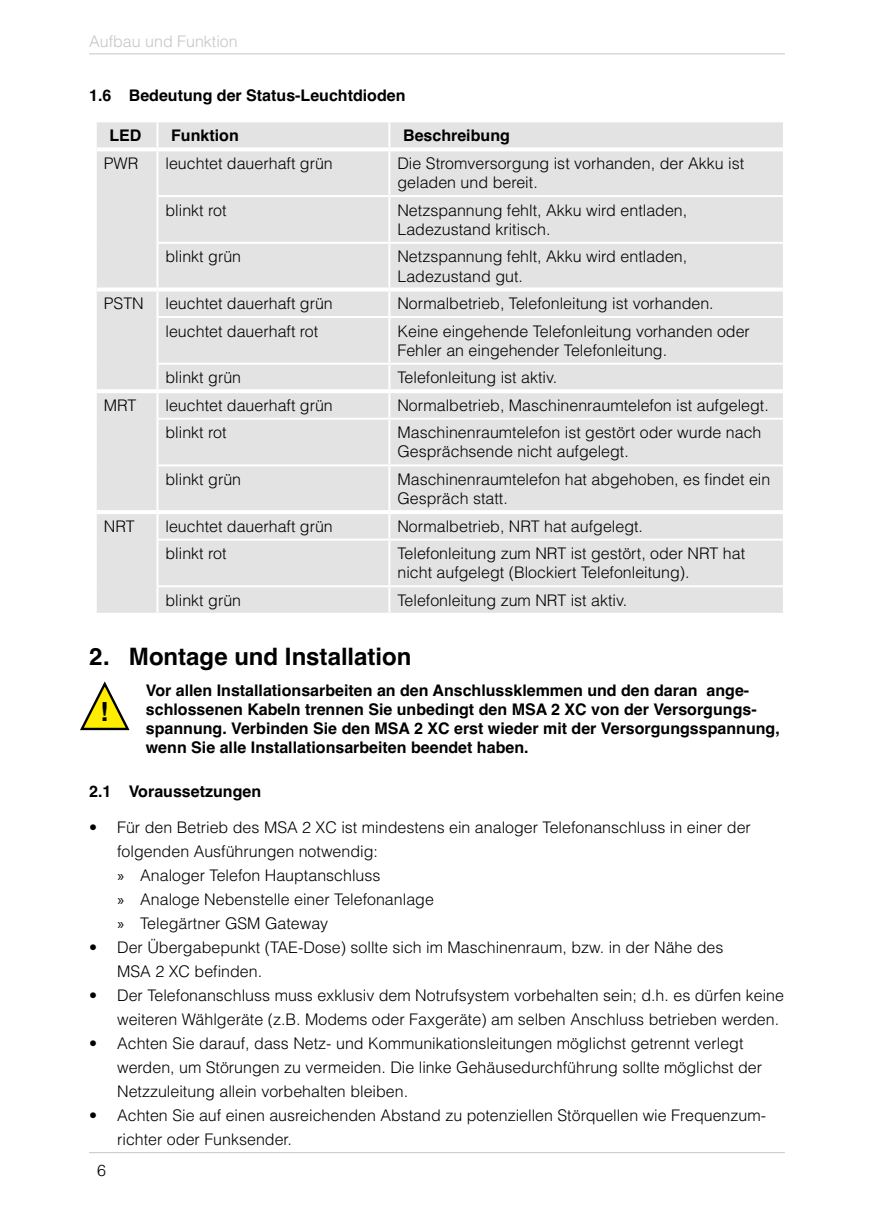
<style>
.page{position:relative;width:874px;height:1225px;background:#fff}
.page>*{position:absolute;margin:0;border:0;box-sizing:border-box;transform-origin:0 0}
.t1{font:700 26.2px "Helvetica";color:#000}
.t2{font:700 24px "Helvetica";color:#000}
.t3{font:300 16px/19.2px "Helvetica";color:#000}
.Hinweistext{font:700 16px/19.2px "Helvetica";color:#000}
.Text_dick{font:700 16px "Helvetica";color:#000}
.t4{font:300 16px "Helvetica";color:#c5c5c6}
.s1{font-family:"Myriad Pro";font-weight:400}
</style>
<div class="page">
<hr style="left:89px;top:53px;width:695px;height:1px;background:#c5c5c6">
<hr style="left:89px;top:1152px;width:695px;height:1px;background:#c5c5c6">
<div style="left:97px;top:122px;width:685px;height:491px;background:#e3e3e3"></div>
<hr style="left:156px;top:122px;width:2px;height:25px;background:#fff">
<hr style="left:388px;top:122px;width:2px;height:25px;background:#fff">
<hr style="left:156px;top:151px;width:2px;height:44px;background:#fff">
<hr style="left:388px;top:151px;width:2px;height:44px;background:#fff">
<hr style="left:156px;top:195px;width:233px;height:2px;background:#fff">
<hr style="left:156px;top:197px;width:2px;height:45px;background:#fff">
<hr style="left:389px;top:195px;width:395px;height:2px;background:#fff">
<hr style="left:388px;top:197px;width:2px;height:45px;background:#fff">
<hr style="left:156px;top:242px;width:233px;height:2px;background:#fff">
<hr style="left:156px;top:244px;width:2px;height:43px;background:#fff">
<hr style="left:389px;top:242px;width:395px;height:2px;background:#fff">
<hr style="left:388px;top:244px;width:2px;height:43px;background:#fff">
<hr style="left:156px;top:291px;width:2px;height:25px;background:#fff">
<hr style="left:388px;top:291px;width:2px;height:25px;background:#fff">
<hr style="left:156px;top:316px;width:233px;height:2px;background:#fff">
<hr style="left:156px;top:318px;width:2px;height:45px;background:#fff">
<hr style="left:389px;top:316px;width:395px;height:2px;background:#fff">
<hr style="left:388px;top:318px;width:2px;height:45px;background:#fff">
<hr style="left:156px;top:363px;width:233px;height:2px;background:#fff">
<hr style="left:156px;top:365px;width:2px;height:24px;background:#fff">
<hr style="left:389px;top:363px;width:395px;height:2px;background:#fff">
<hr style="left:388px;top:365px;width:2px;height:24px;background:#fff">
<hr style="left:156px;top:393px;width:2px;height:25px;background:#fff">
<hr style="left:388px;top:393px;width:2px;height:25px;background:#fff">
<hr style="left:156px;top:418px;width:233px;height:2px;background:#fff">
<hr style="left:156px;top:420px;width:2px;height:44px;background:#fff">
<hr style="left:389px;top:418px;width:395px;height:2px;background:#fff">
<hr style="left:388px;top:420px;width:2px;height:44px;background:#fff">
<hr style="left:156px;top:464px;width:233px;height:2px;background:#fff">
<hr style="left:156px;top:466px;width:2px;height:44px;background:#fff">
<hr style="left:389px;top:464px;width:395px;height:2px;background:#fff">
<hr style="left:388px;top:466px;width:2px;height:44px;background:#fff">
<hr style="left:156px;top:514px;width:2px;height:24px;background:#fff">
<hr style="left:388px;top:514px;width:2px;height:24px;background:#fff">
<hr style="left:156px;top:538px;width:233px;height:2px;background:#fff">
<hr style="left:156px;top:540px;width:2px;height:45px;background:#fff">
<hr style="left:389px;top:538px;width:395px;height:2px;background:#fff">
<hr style="left:388px;top:540px;width:2px;height:45px;background:#fff">
<hr style="left:156px;top:585px;width:233px;height:2px;background:#fff">
<hr style="left:156px;top:587px;width:2px;height:26px;background:#fff">
<hr style="left:389px;top:585px;width:395px;height:2px;background:#fff">
<hr style="left:388px;top:587px;width:2px;height:26px;background:#fff">
<svg style="left:97px;top:287px;width:60px;height:4px"></svg>
<svg style="left:157px;top:287px;width:232px;height:4px"></svg>
<svg style="left:389px;top:287px;width:393px;height:4px"></svg>
<hr style="left:97px;top:389px;width:60px;height:4px;background:#fff">
<hr style="left:157px;top:389px;width:232px;height:4px;background:#fff">
<hr style="left:389px;top:389px;width:393px;height:4px;background:#fff">
<hr style="left:97px;top:510px;width:60px;height:4px;background:#fff">
<hr style="left:157px;top:510px;width:232px;height:4px;background:#fff">
<hr style="left:389px;top:510px;width:393px;height:4px;background:#fff">
<hr style="left:97px;top:147px;width:60px;height:4px;background:#fff">
<hr style="left:157px;top:147px;width:232px;height:4px;background:#fff">
<hr style="left:389px;top:147px;width:393px;height:4px;background:#fff">
<svg style="left:80px;top:681px;width:50px;height:50px"></svg>
<p class="t4" style="left:89px;top:28px;width:150px">Aufbau und Funktion</p>
<p class="Hinweistext" style="left:89px;top:86px;width:318px">1.6 Bedeutung der Status-Leuchtdioden</p>
<p class="Text_dick" style="left:109px;top:123px;width:34px">LED</p>
<p class="Text_dick" style="left:171px;top:123px;width:69px">Funktion</p>
<p class="Text_dick" style="left:403px;top:123px;width:108px">Beschreibung</p>
<p class="t3" style="left:104px;top:153px;width:36px">PWR</p>
<p class="t3" style="left:165px;top:153px;width:169px">leuchtet dauerhaft grün</p>
<p class="t3" style="left:397px;top:153px;width:348px">Die Stromversorgung ist vorhanden, der Akku ist geladen und bereit.</p>
<p class="t3" style="left:165px;top:199px;width:63px">blinkt rot</p>
<p class="t3" style="left:397px;top:199px;width:291px">Netzspannung fehlt, Akku wird entladen,<br>Ladezustand kritisch.</p>
<p class="t3" style="left:165px;top:246px;width:77px">blinkt grün</p>
<p class="t3" style="left:397px;top:246px;width:291px">Netzspannung fehlt, Akku wird entladen,<br>Ladezustand gut.</p>
<p class="t3" style="left:104px;top:293px;width:41px">PSTN</p>
<p class="t3" style="left:165px;top:293px;width:169px">leuchtet dauerhaft grün</p>
<p class="t3" style="left:397px;top:293px;width:317px">Normalbetrieb, Telefonleitung ist vorhanden.</p>
<p class="t3" style="left:165px;top:320px;width:154px">leuchtet dauerhaft rot</p>
<p class="t3" style="left:397px;top:320px;width:354px">Keine eingehende Telefonleitung vorhanden oder<br>Fehler an eingehender Telefonleitung.</p>
<p class="t3" style="left:165px;top:367px;width:77px">blinkt grün</p>
<p class="t3" style="left:397px;top:367px;width:161px">Telefonleitung ist aktiv.</p>
<p class="t3" style="left:104px;top:395px;width:34px">MRT</p>
<p class="t3" style="left:165px;top:395px;width:169px">leuchtet dauerhaft grün</p>
<p class="t3" style="left:397px;top:395px;width:373px">Normalbetrieb, Maschinenraumtelefon ist aufgelegt.</p>
<p class="t3" style="left:165px;top:422px;width:63px">blinkt rot</p>
<p class="t3" style="left:397px;top:422px;width:365px">Maschinenraumtelefon ist gestört oder wurde nach<br>Gesprächsende nicht aufgelegt.</p>
<p class="t3" style="left:165px;top:469px;width:77px">blinkt grün</p>
<p class="t3" style="left:397px;top:469px;width:374px">Maschinenraumtelefon hat abgehoben, es findet ein<br>Gespräch statt.</p>
<p class="t3" style="left:104px;top:515px;width:32px">NRT</p>
<p class="t3" style="left:165px;top:515px;width:169px">leuchtet dauerhaft grün</p>
<p class="t3" style="left:397px;top:515px;width:247px">Normalbetrieb, NRT hat aufgelegt.</p>
<p class="t3" style="left:165px;top:543px;width:63px">blinkt rot</p>
<p class="t3" style="left:397px;top:543px;width:349px">Telefonleitung zum NRT ist gestört, oder NRT hat nicht aufgelegt (Blockiert Telefonleitung).</p>
<p class="t3" style="left:165px;top:590px;width:77px">blinkt grün</p>
<p class="t3" style="left:397px;top:590px;width:231px">Telefonleitung zum NRT ist aktiv.</p>
<p class="t2" style="left:89px;top:637px;width:323px">2. Montage und Installation</p>
<p class="Hinweistext" style="left:146px;top:681px;width:635px">Vor allen Installationsarbeiten an den Anschlussklemmen und den daran ange&shy;schlossenen Kabeln trennen Sie unbedingt den MSA 2 XC von der Versorgungs&shy;spannung. Verbinden Sie den MSA 2 XC erst wieder mit der Versorgungsspannung, wenn Sie alle Installationsarbeiten beendet haben.</p>
<p class="Hinweistext" style="left:89px;top:782px;width:173px">2.1 Voraussetzungen</p>
<p class="t3" style="left:117px;top:815px;width:635px;line-height:24px;text-indent:-28px">• Für den Betrieb des MSA 2 XC ist mindestens ein analoger Telefonanschluss in einer der folgenden Ausführungen notwendig:</p>
<p class="t3" style="left:117px;top:865px;width:264px"><span class="s1">»</span> Analoger Telefon Hauptanschluss</p>
<p class="t3" style="left:117px;top:889px;width:318px"><span class="s1">»</span> Analoge Nebenstelle einer Telefonanlage</p>
<p class="t3" style="left:117px;top:913px;width:212px"><span class="s1">»</span> Telegärtner GSM Gateway</p>
<p class="t3" style="left:117px;top:935px;width:607px;line-height:24px;text-indent:-28px">• Der Übergabepunkt (TAE-Dose) sollte sich im Maschinenraum, bzw. in der Nähe des<br>MSA 2 XC befinden.</p>
<p class="t3" style="left:117px;top:983px;width:668px;line-height:24px;text-indent:-28px">• Der Telefonanschluss muss exklusiv dem Notrufsystem vorbehalten sein; d.h. es dürfen keine weiteren Wählgeräte (z.B. Modems oder Faxgeräte) am selben Anschluss betrieben werden.</p>
<p class="t3" style="left:117px;top:1031px;width:646px;line-height:24px;text-indent:-28px">• Achten Sie darauf, dass Netz- und Kommunikationsleitungen möglichst getrennt verlegt werden, um Störungen zu vermeiden. Die linke Gehäusedurchführung sollte möglichst der<br>Netzzuleitung allein vorbehalten bleiben.</p>
<p class="t3" style="left:117px;top:1103px;width:650px;line-height:24px;text-indent:-28px">• Achten Sie auf einen ausreichenden Abstand zu potenziellen Störquellen wie Frequenzum&shy;richter oder Funksender.</p>
<p class="t1" style="left:100px;top:696px;width:10px">!</p>
<p class="t3" style="left:97px;top:1160px;width:10px">6</p>
</div>
